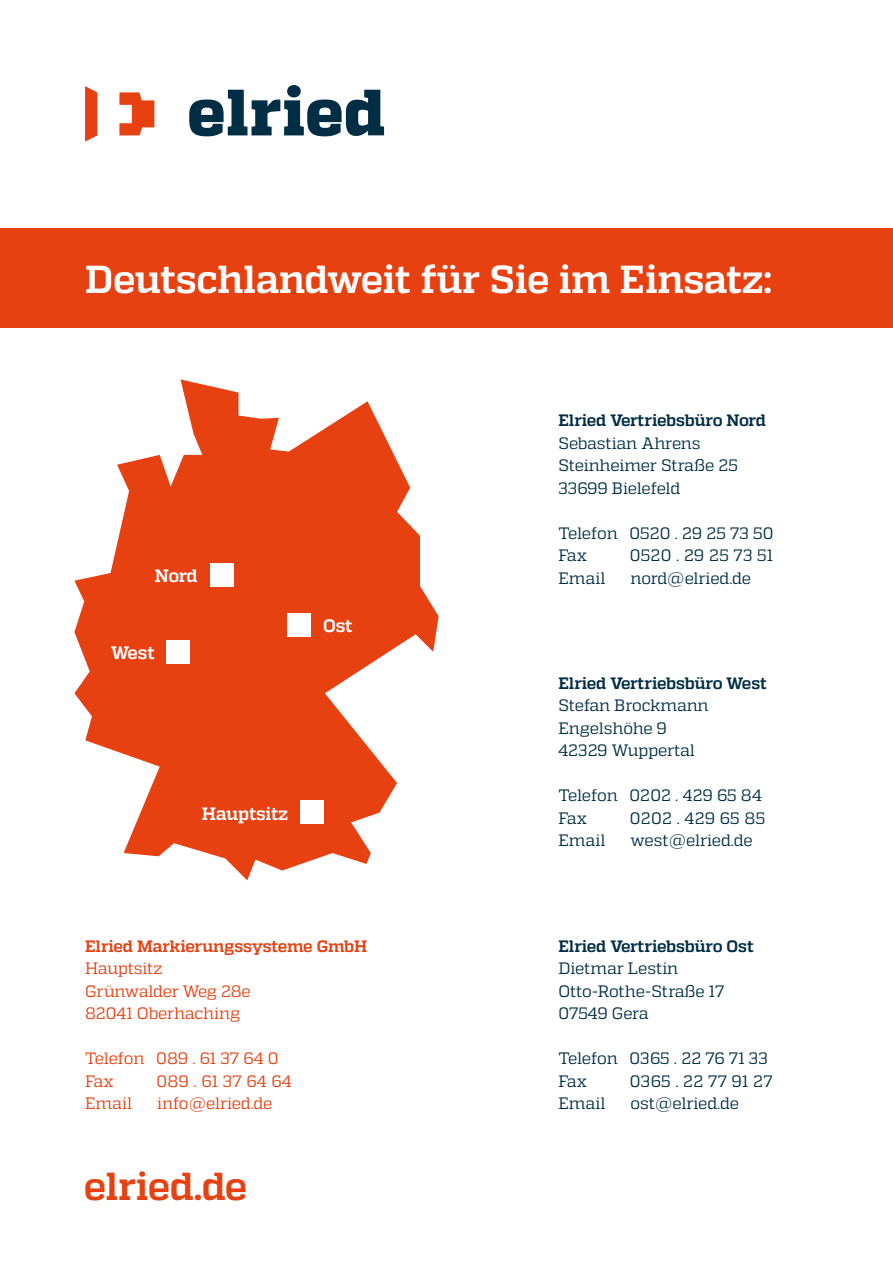
<style>
.page{position:relative;width:893px;height:1263px;background:#fff}
.page>*{position:absolute;margin:0;border:0;box-sizing:border-box;transform-origin:0 0}
.t1{font:700 39px "Quadon";letter-spacing:-.015em;color:#fff}
.t2{font:700 39px "Quadon";letter-spacing:-.01em;color:#e74011}
.t3{font:700 18px "Quadon";letter-spacing:-.02em;color:#fff}
.t4{font:16.5px/22.5px "Quadon";letter-spacing:-.01em;color:#012e45}
.t5{font:16.5px/22.5px "Quadon";letter-spacing:-.01em;color:#e74011}
.t6{font:700 16.5px "Quadon";letter-spacing:-.01em;color:#012e45}
.t7{font:16.5px "Quadon";letter-spacing:.02em;color:#012e45}
.t8{font:700 16.5px "Quadon";letter-spacing:-.01em;color:#e74011}
.t9{font:16.5px "Quadon";letter-spacing:.02em;color:#e74011}
</style>
<div class="page">
<div style="left:0;top:228px;width:893px;height:100px;background:#e74011"></div>
<svg style="left:85px;top:86px;width:12px;height:56px"></svg>
<svg style="left:119px;top:92px;width:35px;height:43px"></svg>
<svg style="left:189px;top:85px;width:195px;height:51px"></svg>
<svg style="left:74px;top:379px;width:365px;height:501px;fill:#e74011"></svg>
<div style="left:300px;top:801px;width:24px;height:23px;background:#fff"></div>
<div style="left:166px;top:640px;width:24px;height:23px;background:#fff"></div>
<div style="left:288px;top:613px;width:23px;height:24px;background:#fff"></div>
<div style="left:210px;top:563px;width:23px;height:23px;background:#fff"></div>
<h1 class="t1" style="left:85px;top:257px;width:689px">Deutschlandweit für Sie im Einsatz:</h1>
<p class="t3" style="left:155px;top:565px;width:44px">Nord</p>
<p class="t3" style="left:111px;top:642px;width:45px">West</p>
<p class="t3" style="left:323px;top:615px;width:31px">Ost</p>
<p class="t3" style="left:202px;top:803px;width:88px">Hauptsitz</p>
<p class="t8" style="left:85px;top:936px;width:284px">Elried Markierungssysteme GmbH</p>
<p class="t5" style="left:85px;top:957px;width:167px">Hauptsitz<br>Grünwalder Weg 28e<br>82041 Oberhaching</p>
<p class="t5" style="left:85px;top:1047px;width:195px">Telefon 089 . 61 37 64 0<br>Fax</p>
<p class="t9" style="left:156px;top:1072px;width:137px">089 . 61 37 64 64</p>
<p class="t5" style="left:85px;top:1092px;width:49px">Email</p>
<p class="t5" style="left:157px;top:1092px;width:117px">info@elried.de</p>
<h1 class="t2" style="left:84px;top:1163px;width:165px">elried.de</h1>
<p class="t6" style="left:558px;top:411px;width:209px">Elried Vertriebsbüro Nord</p>
<p class="t4" style="left:558px;top:431px;width:181px">Sebastian Ahrens<br>Steinheimer Straße 25<br>33699 Bielefeld</p>
<p class="t4" style="left:558px;top:521px;width:217px">Telefon 0520 . 29 25 73 50<br>Fax</p>
<p class="t7" style="left:630px;top:546px;width:145px">0520 . 29 25 73 51</p>
<p class="t4" style="left:558px;top:566px;width:49px">Email</p>
<p class="t4" style="left:631px;top:566px;width:122px">nord@elried.de</p>
<p class="t6" style="left:558px;top:674px;width:210px">Elried Vertriebsbüro West</p>
<p class="t4" style="left:558px;top:694px;width:152px">Stefan Brockmann<br>Engelshöhe 9<br>42329 Wuppertal</p>
<p class="t4" style="left:558px;top:784px;width:205px">Telefon 0202 . 429 65 84<br>Fax</p>
<p class="t7" style="left:630px;top:809px;width:137px">0202 . 429 65 85</p>
<p class="t4" style="left:558px;top:829px;width:49px">Email</p>
<p class="t4" style="left:631px;top:829px;width:124px">west@elried.de</p>
<p class="t6" style="left:558px;top:936px;width:197px">Elried Vertriebsbüro Ost</p>
<p class="t4" style="left:558px;top:957px;width:168px">Dietmar Lestin<br>Otto-Rothe-Straße 17<br>07549 Gera</p>
<p class="t4" style="left:558px;top:1047px;width:211px">Telefon 0365 . 22 76 71 33<br>Fax</p>
<p class="t7" style="left:630px;top:1072px;width:144px">0365 . 22 77 91 27</p>
<p class="t4" style="left:558px;top:1092px;width:49px">Email</p>
<p class="t4" style="left:631px;top:1092px;width:110px">ost@elried.de</p>
</div>
